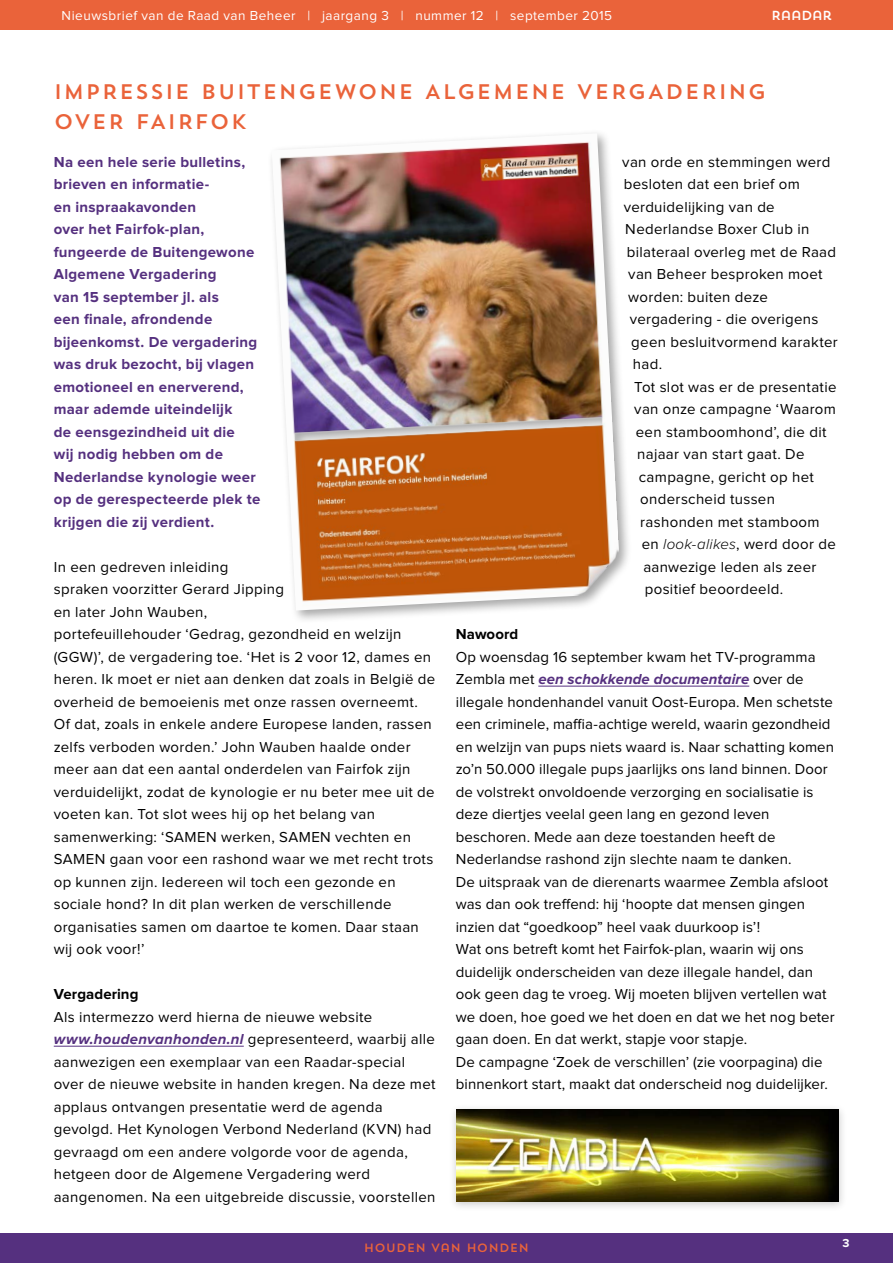
<style>
.page{position:relative;width:893px;height:1263px;background:#fff}
.page>*{position:absolute;margin:0;border:0;box-sizing:border-box;transform-origin:0 0}
.t1{font:21px/30px "Trend Sans One";letter-spacing:.045em;color:#ea633a}
.t2{font:15px/22.5px "Proxima Nova";letter-spacing:.02em;color:#000}
.t3{font:700 15px/22.5px "Proxima Nova";letter-spacing:.02em;color:#55307f}
.t4{font:700 15px "Proxima Nova";letter-spacing:.005em;color:#000}
.t5{font:13.5px "Proxima Nova";letter-spacing:.035em;color:#fff}
.t6{font:13.05px "Trend Sans One";letter-spacing:-.07em;color:#fff}
.t7{font:12px "Trend Sans One";color:#ea633a}
.t8{font:700 12px "Proxima Nova";color:#fff}
.s1{font-weight:700;font-style:italic;color:#55307f}
.s2{font-weight:300;font-style:italic}
</style>
<div class="page">
<div style="left:0;top:1233px;width:893px;height:30px;background:#55307f"></div>
<div style="left:0;top:0;width:893px;height:30px;background:#ea633a"></div>
<div style="left:267px;top:129px;width:365px;height:495px;background:#000;opacity:.35"></div>
<img style="left:272px;top:133px;width:349px;height:477px">
<hr style="left:54px;top:1046px;width:190px;height:1px;background:#55307f">
<hr style="left:538px;top:686px;width:211px;height:1px;background:#55307f">
<div style="left:448px;top:1103px;width:399px;height:109px;background:#000;opacity:.2"></div>
<img style="left:457px;top:1110px;width:382px;height:92px">
<p class="t5" style="left:62px;top:9px;width:552px">Nieuwsbrief van de Raad van Beheer | jaargang 3 | nummer 12 | september 2015</p>
<p class="t6" style="left:771px;top:7px;width:63px">RAADAR</p>
<h1 class="t1" style="left:54px;top:76px;width:714px">IMPRESSIE BUITENGEWONE ALGEMENE VERGADERING<br>OVER FAIRFOK</h1>
<p class="t3" style="left:54px;top:151px;width:208px">Na een hele serie bulletins, brieven en informatie-<br>en inspraakavonden<br>over het Fairfok-plan, fungeerde de Buitengewone<br>Algemene Vergadering<br>van 15 september jl. als<br>een finale, afrondende bijeenkomst. De vergadering was druk bezocht, bij vlagen emotioneel en enerverend, maar ademde uiteindelijk<br>de eensgezindheid uit die<br>wij nodig hebben om de<br>Nederlandse kynologie weer op de gerespecteerde plek te krijgen die zij verdient.</p>
<p class="t2" style="left:54px;top:556px;width:383px">In een gedreven inleiding<br>spraken voorzitter Gerard Jipping<br>en later John Wauben,<br>portefeuillehouder ‘Gedrag, gezondheid en welzijn (GGW)’, de vergadering toe. ‘Het is 2 voor 12, dames en heren. Ik moet er niet aan denken dat zoals in België de overheid de bemoeienis met onze rassen overneemt.<br>Of dat, zoals in enkele andere Europese landen, rassen zelfs verboden worden.’ John Wauben haalde onder meer aan dat een aantal onderdelen van Fairfok zijn verduidelijkt, zodat de kynologie er nu beter mee uit de voeten kan. Tot slot wees hij op het belang van samenwerking: ‘SAMEN werken, SAMEN vechten en SAMEN gaan voor een rashond waar we met recht trots op kunnen zijn. Iedereen wil toch een gezonde en sociale hond? In dit plan werken de verschillende organisaties samen om daartoe te komen. Daar staan wij ook voor!’</p>
<p class="t4" style="left:54px;top:987px;width:86px">Vergadering</p>
<p class="t2" style="left:54px;top:1006px;width:383px">Als intermezzo werd hierna de nieuwe website <span class="s1">www.houdenvanhonden.nl</span> gepresenteerd, waarbij alle aanwezigen een exemplaar van een Raadar-special over de nieuwe website in handen kregen. Na deze met applaus ontvangen presentatie werd de agenda gevolgd. Het Kynologen Verbond Nederland (KVN) had gevraagd om een andere volgorde voor de agenda, hetgeen door de Algemene Vergadering werd aangenomen. Na een uitgebreide discussie, voorstellen</p>
<p class="t2" style="left:622px;top:151px;width:210px">van orde en stemmingen werd</p>
<p class="t2" style="left:624px;top:173px;width:178px">besloten dat een brief om</p>
<p class="t2" style="left:624px;top:196px;width:152px">verduidelijking van de</p>
<p class="t2" style="left:625px;top:218px;width:186px">Nederlandse Boxer Club in</p>
<p class="t2" style="left:627px;top:241px;width:211px">bilateraal overleg met de Raad</p>
<p class="t2" style="left:628px;top:263px;width:196px">van Beheer besproken moet</p>
<p class="t2" style="left:628px;top:286px;width:141px">worden: buiten deze</p>
<p class="t2" style="left:630px;top:308px;width:190px">vergadering - die overigens</p>
<p class="t2" style="left:631px;top:331px;width:208px">geen besluitvormend karakter</p>
<p class="t2" style="left:633px;top:353px;width:31px">had.</p>
<p class="t2" style="left:634px;top:376px;width:204px">Tot slot was er de presentatie</p>
<p class="t2" style="left:634px;top:398px;width:203px">van onze campagne ‘Waarom</p>
<p class="t2" style="left:636px;top:421px;width:192px">een stamboomhond’, die dit</p>
<p class="t2" style="left:637px;top:443px;width:169px">najaar van start gaat. De</p>
<p class="t2" style="left:639px;top:466px;width:177px">campagne, gericht op het</p>
<p class="t2" style="left:640px;top:488px;width:136px">onderscheid tussen</p>
<p class="t2" style="left:640px;top:511px;width:181px">rashonden met stamboom</p>
<p class="t2" style="left:642px;top:533px;width:195px">en <span class="s2">look-alikes</span>, werd door de</p>
<p class="t2" style="left:643px;top:556px;width:175px">aanwezige leden als zeer</p>
<p class="t2" style="left:645px;top:578px;width:140px">positief beoordeeld.</p>
<p class="t4" style="left:456px;top:627px;width:64px">Nawoord</p>
<p class="t2" style="left:456px;top:646px;width:380px">Op woensdag 16 september kwam het TV-programma Zembla met <span class="s1">een schokkende documentaire</span> over de illegale hondenhandel vanuit Oost-Europa. Men schetste een criminele, maffia-achtige wereld, waarin gezondheid en welzijn van pups niets waard is. Naar schatting komen zo’n 50.000 illegale pups jaarlijks ons land binnen. Door de volstrekt onvoldoende verzorging en socialisatie is deze diertjes veelal geen lang en gezond leven beschoren. Mede aan deze toestanden heeft de Nederlandse rashond zijn slechte naam te danken.<br>De uitspraak van de dierenarts waarmee Zembla afsloot was dan ook treffend: hij ‘hoopte dat mensen gingen inzien dat “goedkoop” heel vaak duurkoop is’!<br>Wat ons betreft komt het Fairfok-plan, waarin wij ons duidelijk onderscheiden van deze illegale handel, dan ook geen dag te vroeg. Wij moeten blijven vertellen wat we doen, hoe goed we het doen en dat we het nog beter gaan doen. En dat werkt, stapje voor stapje.<br>De campagne ‘Zoek de verschillen’ (zie voorpagina) die binnenkort start, maakt dat onderscheid nog duidelijker.</p>
<p class="t7" style="left:364px;top:1240px;width:167px">HOUDEN VAN HONDEN</p>
<p class="t8" style="left:842px;top:1237px;width:9px">3</p>
</div>
